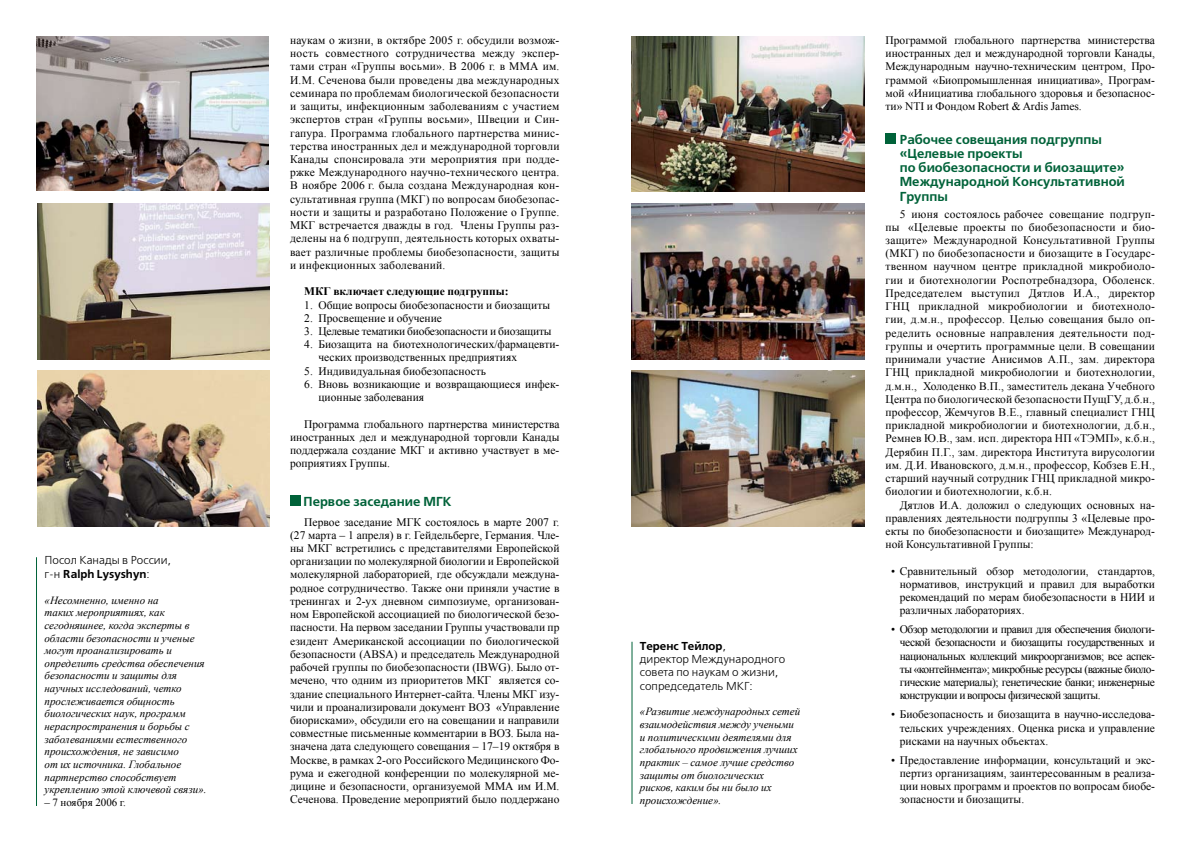
<style>
.page{position:relative;width:1191px;height:842px;background:#fff}
.page>*{position:absolute;margin:0;border:0;box-sizing:border-box;transform-origin:0 0}
.t1{font:700 13px/14px "Free Set C";color:#006239}
.t2{font:11.5px/13.2px "Times New Roman";color:#000;text-align:justify}
.t3{font:11.5px/13.2px "Free Set C";color:#000}
.t4{font:11.5px "Times New Roman";letter-spacing:-.02em;color:#000}
.t5{font:700 11.5px "Times New Roman";color:#000}
.t6{font:italic 11px/12.7px "Times New Roman";color:#000}
.t7{font:11px "Times New Roman";color:#000}
.s1{font-weight:700}
</style>
<div class="page">
<div style="left:290px;top:495px;width:10px;height:10px;background:#006239"></div>
<div style="left:885px;top:133px;width:11px;height:11px;background:#006239"></div>
<img style="left:37px;top:203px;width:232px;height:156px">
<img style="left:631px;top:36px;width:233px;height:156px">
<img style="left:37px;top:370px;width:232px;height:156px">
<hr style="left:36px;top:557px;width:1px;height:249px;background:#006239">
<img style="left:631px;top:370px;width:233px;height:156px">
<hr style="left:631px;top:642px;width:1px;height:162px;background:#006239">
<img style="left:631px;top:203px;width:233px;height:156px">
<img style="left:36px;top:36px;width:232px;height:154px">
<p class="t3" style="left:45px;top:554px;width:128px">Посол Канады в России, г-н <span class="s1">Ralph Lysyshyn</span>:</p>
<p class="t6" style="left:45px;top:593px;width:163px">«Несомненно, именно на<br>таких мероприятиях, как сегодняшнее, когда эксперты в области безопасности и ученые могут проанализировать и определить средства обеспечения безопасности и защиты для научных исследований, четко прослеживается общность биологических наук, программ нераспространения и борьбы с заболеваниями естественного происхождения, не зависимо<br>от их источника. Глобальное партнерство способствует укреплению этой ключевой связи».</p>
<p class="t7" style="left:45px;top:795px;width:83px">– 7 ноября 2006 г.</p>
<p class="t2" style="left:290px;top:33px;width:271px">наукам о жизни, в октябре 2005 г. обсудили возмож&shy;ность совместного сотрудничества между экспер&shy;тами стран «Группы восьми». В 2006 г. в ММА им.<br>И.М. Сеченова были проведены два международных семинара по проблемам биологической безопасности и защиты, инфекционным заболеваниям с участием экспертов стран «Группы восьми», Швеции и Син&shy;гапура. Программа глобального партнерства минис&shy;терства иностранных дел и международной торговли Канады спонсировала эти мероприятия при подде&shy;ржке Международного научно-технического центра.<br>В ноябре 2006 г. была создана Международная кон&shy;сультативная группа (МКГ) по вопросам биобезопас&shy;ности и защиты и разработано Положение о Группе.<br>МКГ встречается дважды в год. Члены Группы раз&shy;делены на 6 подгрупп, деятельность которых охваты&shy;вает различные проблемы биобезопасности, защиты и инфекционных заболеваний.</p>
<p class="t5" style="left:304px;top:283px;width:206px">МКГ включает следующие подгруппы:</p>
<p class="t2" style="left:304px;top:298px;width:247px">1. Общие вопросы биобезопасности и биозащиты</p>
<p class="t2" style="left:304px;top:311px;width:139px">2. Просвещение и обучение</p>
<p class="t4" style="left:304px;top:323px;width:249px">3. Целевые тематики биобезопасности и биозащиты</p>
<p class="t2" style="left:318px;top:338px;width:242px;text-indent:-14px">4. Биозащита на биотехнологических/фармацевти&shy;ческих производственных предприятиях</p>
<p class="t2" style="left:304px;top:364px;width:183px">5. Индивидуальная биобезопасность</p>
<p class="t2" style="left:318px;top:377px;width:242px;text-indent:-14px">6. Вновь возникающие и возвращающиеся инфек&shy;ционные заболевания</p>
<p class="t2" style="left:290px;top:417px;width:271px;text-indent:14px">Программа глобального партнерства министерства иностранных дел и международной торговли Канады поддержала создание МКГ и активно участвует в ме&shy;роприятиях Группы.</p>
<p class="t1" style="left:304px;top:494px;width:149px">Первое заседание МГК</p>
<p class="t2" style="left:290px;top:515px;width:271px;text-indent:14px">Первое заседание МГК состоялось в марте 2007 г. (27 марта – 1 апреля) в г. Гейдельберге, Германия. Чле&shy;ны МКГ встретились с представителями Европейской организации по молекулярной биологии и Европейской молекулярной лабораторией, где обсуждали междуна&shy;родное сотрудничество. Также они приняли участие в тренингах и 2-ух дневном симпозиуме, организован&shy;ном Европейской ассоциацией по биологической безо&shy;пасности. На первом заседании Группы участвовали пр езидент Американской ассоциации по биологической безопасности (ABSA) и председатель Международной рабочей группы по биобезопаcности (IBWG). Было от&shy;мечено, что одним из приоритетов МКГ является со&shy;здание специального Интернет-сайта. Члены МКГ изу&shy;чили и проанализировали документ ВОЗ «Управление биорисками», обсудили его на совещании и направили совместные письменные комментарии в ВОЗ. Была на&shy;значена дата следующего совещания – 17–19 октября в Москве, в рамках 2-ого Российского Медицинского Фо&shy;рума и ежегодной конференции по молекулярной ме&shy;дицине и безопасности, организуемой ММА им И.М.<br>Сеченова. Проведение мероприятий было поддержано</p>
<p class="t3" style="left:640px;top:640px;width:147px"><span class="s1">Теренс Тейлор</span>,<br>директор Международного совета по наукам о жизни, сопредседатель МКГ:</p>
<p class="t6" style="left:640px;top:705px;width:162px">«Развитие международных сетей взаимодействия между учеными и политическими деятелями для глобального продвижения лучших практик – самое лучше средство защиты от биологических рисков, каким бы ни было их происхождение».</p>
<p class="t2" style="left:885px;top:33px;width:271px">Программой глобального партнерства министерства иностранных дел и международной торговли Канады, Международным научно-техническим центром, Про&shy;граммой «Биопромышленная инициатива», Програм&shy;мой «Инициатива глобального здоровья и безопаснос&shy;ти» NTI и Фондом Robert &amp; Ardis James.</p>
<p class="t1" style="left:899px;top:133px;width:227px">Рабочее совещания подгруппы «Целевые проекты<br>по биобезопасности и биозащите»<br>Международной Консультативной</p>
<p class="t1" style="left:899px;top:190px;width:50px">Группы</p>
<p class="t2" style="left:885px;top:207px;width:271px;text-indent:14px">5 июня состоялось рабочее совещание подгруп&shy;пы «Целевые проекты по биобезопасности и био&shy;защите» Международной Консультативной Группы (МКГ) по биобезопасности и биозащите в Государс&shy;твенном научном центре прикладной микробиоло&shy;гии и биотехнологии Роспотребнадзора, Оболенск.<br>Председателем выступил Дятлов И.А., директор ГНЦ прикладной микробиологии и биотехноло&shy;гии, д.м.н., профессор. Целью совещания было оп&shy;ределить основные направления деятельности под&shy;группы и очертить программные цели. В совещании принимали участие Анисимов А.П., зам. директора ГНЦ прикладной микробиологии и биотехнологии, д.м.н., Холоденко В.П., заместитель декана Учебного Центра по биологической безопасности ПущГУ, д.б.н., профессор, Жемчугов В.Е., главный специалист ГНЦ прикладной микробиологии и биотехнологии, д.б.н., Ремнев Ю.В., зам. исп. директора НП «ТЭМП», к.б.н., Дерябин П.Г., зам. директора Института вирусологии им. Д.И. Ивановского, д.м.н., профессор, Кобзев Е.Н., старший научный сотрудник ГНЦ прикладной микро&shy;биологии и биотехнологии, к.б.н.</p>
<p class="t2" style="left:885px;top:498px;width:271px;text-indent:14px">Дятлов И.А. доложил о следующих основных на&shy;правлениях деятельности подгруппы 3 «Целевые про&shy;екты по биобезопасности и биозащите» Международ&shy;ной Консультативной Группы:</p>
<p class="t2" style="left:899px;top:564px;width:257px;text-indent:-9px">• Сравнительный обзор методологии, стандартов, нормативов, инструкций и правил для выработки рекомендаций по мерам биобезопасности в НИИ и различных лабораториях.</p>
<p class="t2" style="left:899px;top:623px;width:257px;text-indent:-8px">• Обзор методологии и правил для обеспечения биологи&shy;ческой безопасности и биозащиты государственных и национальных коллекций микроорганизмов; все аспек&shy;ты «контейнмента»; микробные ресурсы (важные биоло&shy;гические материалы); генетические банки; инженерные конструкции и вопросы физической защиты.</p>
<p class="t2" style="left:899px;top:708px;width:257px;text-indent:-8px">• Биобезопасность и биозащита в научно-исследова&shy;тельских учреждениях. Оценка риска и управление рисками на научных объектах.</p>
<p class="t2" style="left:899px;top:753px;width:257px;text-indent:-8px">• Предоставление информации, консультаций и экс&shy;пертиз организациям, заинтересованным в реализа&shy;ции новых программ и проектов по вопросам биобе&shy;зопасности и биозащиты.</p>
</div>
